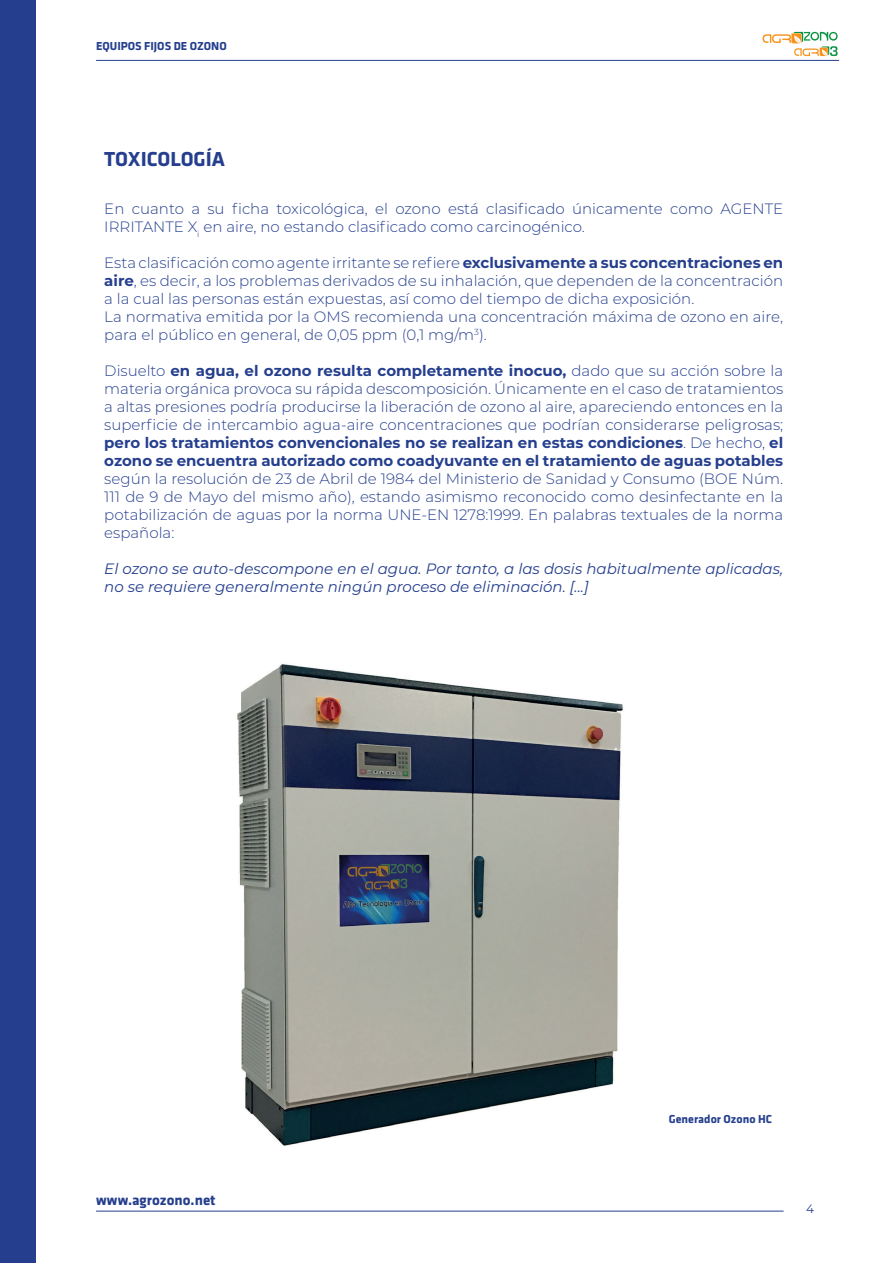
<style>
.page{position:relative;width:893px;height:1263px;background:#fff}
.page>*{position:absolute;margin:0;border:0;box-sizing:border-box;transform-origin:0 0}
.t1{font:700 21px "Klavika";color:#253f8e}
.t2{font:300 15px/18px "Montserrat";color:#253f8e}
.t3{font:italic 15px/18px "Montserrat";color:#253f8e}
.t4{font:700 15px "Klavika";color:#253f8e}
.t5{font:700 12px "Klavika";color:#253f8e}
.t6{font:12px "Montserrat";color:#253f8e}
.s1{font-weight:700}
</style>
<div class="page">
<hr style="left:96px;top:60px;width:743px;height:1px;background:#253f8e">
<hr style="left:96px;top:1211px;width:688px;height:1px;background:#253f8e">
<svg style="left:763px;top:32px;width:75px;height:24px"></svg>
<div style="left:0;top:0;width:35px;height:1263px;background:#253f8e"></div>
<img style="left:237px;top:664px;width:386px;height:482px">
<p class="t5" style="left:96px;top:40px;width:132px">EQUIPOS FIJOS DE OZONO</p>
<h1 class="t1" style="left:104px;top:147px;width:122px">TOXICOLOGÍA</h1>
<p class="t2" style="left:104px;top:199px;width:680px">En cuanto a su ficha toxicológica, el ozono está clasificado únicamente como AGENTE<br>IRRITANTE X<sub>i</sub> en aire, no estando clasificado como carcinogénico.</p>
<p class="t2" style="left:104px;top:253px;width:680px">Esta clasificación como agente irritante se refiere <span class="s1">exclusivamente a sus concentraciones en aire</span>, es decir, a los problemas derivados de su inhalación, que dependen de la concentración a la cual las personas están expuestas, así como del tiempo de dicha exposición.<br>La normativa emitida por la OMS recomienda una concentración máxima de ozono en aire, para el público en general, de 0,05 ppm (0,1 mg/m<sup>3</sup>).</p>
<p class="t2" style="left:104px;top:361px;width:680px;text-align:justify">Disuelto <span class="s1">en agua, el ozono resulta completamente inocuo,</span> dado que su acción sobre la materia orgánica provoca su rápida descomposición. Únicamente en el caso de tratamientos a altas presiones podría producirse la liberación de ozono al aire, apareciendo entonces en la superficie de intercambio agua-aire concentraciones que podrían considerarse peligrosas; <span class="s1">pero los tratamientos convencionales no se realizan en estas condiciones</span>. De hecho, <span class="s1">el ozono se encuentra autorizado como coadyuvante en el tratamiento de aguas potables</span></p>
<p class="t2" style="left:104px;top:469px;width:680px;text-align:justify">según la resolución de 23 de Abril de 1984 del Ministerio de Sanidad y Consumo (BOE Núm.<br>111 de 9 de Mayo del mismo año), estando asimismo reconocido como desinfectante en la potabilización de aguas por la norma UNE-EN 1278:1999. En palabras textuales de la norma española:</p>
<p class="t3" style="left:104px;top:559px;width:680px">El ozono se auto-descompone en el agua. Por tanto, a las dosis habitualmente aplicadas, no se requiere generalmente ningún proceso de eliminación. [...]</p>
<p class="t4" style="left:96px;top:1192px;width:121px">www.agrozono.net</p>
<p class="t5" style="left:669px;top:1113px;width:105px">Generador Ozono HC</p>
<p class="t6" style="left:806px;top:1201px;width:9px">4</p>
</div>
